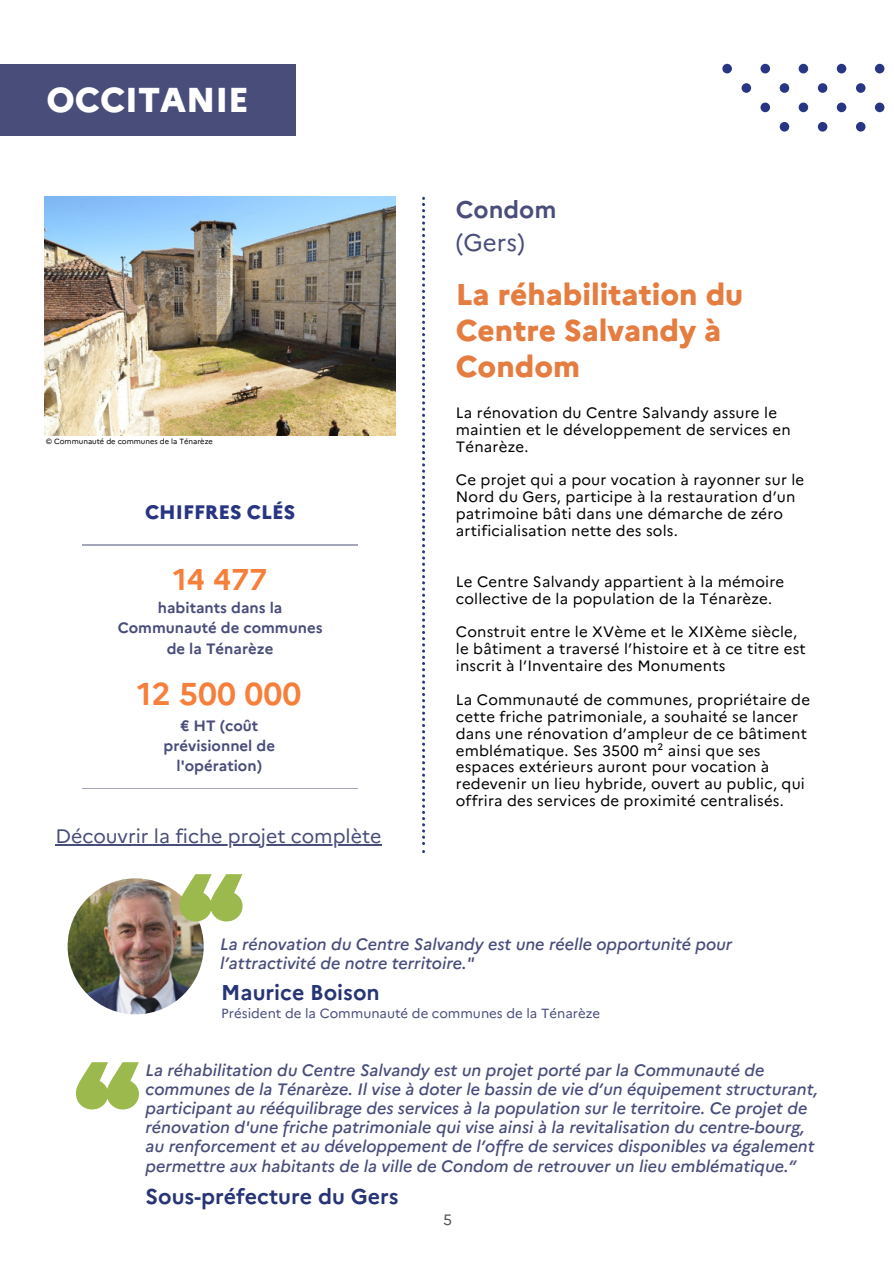
<style>
.page{position:relative;width:894px;height:1264px;background:#fff}
.page>*{position:absolute;margin:0;border:0;box-sizing:border-box;transform-origin:0 0}
.t1{font:800 34.5px "Marianne";color:#fff}
.t2{font:700 31.5px "Marianne";color:#f57f3b}
.t3{font:800 30px/36px "Marianne";color:#e57d40}
.t4{font:700 30px "Marianne";color:#f57f3b}
.t5{font:700 24px/32.7px "Marianne";color:#494d7a}
.t6{font:700 21.45px "Marianne";color:#273475}
.t7{font:19.5px "Marianne";color:#494d7a}
.t8{font:800 19.5px "Marianne";color:#283583}
.t9{font:italic 500 16.5px/19.2px "Marianne";color:#494d7a}
.t10{font:15px/16.8px "Marianne";letter-spacing:.015em;color:#000}
.t11{font:700 15px/20.2px "Marianne";color:#494d7a;text-align:center}
.t12{font:15px "Marianne";color:#575756}
.t13{font:13.2px "Marianne";color:#494d7a}
.t14{font:7.5px "Marianne";color:#000}
.s1{font-weight:400}
</style>
<div class="page">
<div style="left:0;top:64px;width:295px;height:71px;background:#494d7a"></div>
<svg style="left:422px;top:197px;width:3px;height:656px"></svg>
<div style="left:722px;top:64px;width:9px;height:9px;background:#283583;border-radius:50%"></div>
<div style="left:760px;top:64px;width:9px;height:9px;background:#283583;border-radius:50%"></div>
<div style="left:798px;top:64px;width:10px;height:9px;background:#283583;border-radius:50%"></div>
<div style="left:836px;top:64px;width:10px;height:9px;background:#283583;border-radius:50%"></div>
<div style="left:874px;top:64px;width:10px;height:9px;background:#283583;border-radius:50%"></div>
<div style="left:741px;top:83px;width:9px;height:10px;background:#283583;border-radius:50%"></div>
<div style="left:779px;top:83px;width:10px;height:10px;background:#283583;border-radius:50%"></div>
<svg style="left:817px;top:83px;width:10px;height:10px"></svg>
<svg style="left:855px;top:83px;width:10px;height:10px"></svg>
<div style="left:760px;top:103px;width:9px;height:9px;background:#283583;border-radius:50%"></div>
<div style="left:798px;top:103px;width:10px;height:9px;background:#283583;border-radius:50%"></div>
<div style="left:836px;top:103px;width:10px;height:9px;background:#283583;border-radius:50%"></div>
<div style="left:874px;top:103px;width:10px;height:9px;background:#283583;border-radius:50%"></div>
<div style="left:779px;top:122px;width:10px;height:10px;background:#283583;border-radius:50%"></div>
<svg style="left:817px;top:122px;width:10px;height:10px"></svg>
<svg style="left:855px;top:122px;width:10px;height:10px"></svg>
<img style="left:44px;top:197px;width:351px;height:238px">
<img style="left:68px;top:878px;width:136px;height:136px;border-radius:50%">
<svg style="left:179px;top:874px;width:63px;height:47px"></svg>
<hr style="left:83px;top:545px;width:58px;height:1px;background:#a4a6bc">
<hr style="left:141px;top:545px;width:216px;height:1px;background:#a4a6bc">
<hr style="left:83px;top:788px;width:58px;height:1px;background:#a4a6bc">
<hr style="left:141px;top:788px;width:216px;height:1px;background:#a4a6bc">
<svg style="left:76px;top:1062px;width:63px;height:47px"></svg>
<hr style="left:55px;top:844px;width:326px;height:1px;background:#494d7a">
<p class="t1" style="left:47px;top:79px;width:204px">OCCITANIE</p>
<p class="t14" style="left:46px;top:436px;width:168px">© Communauté de communes de la Ténarèze</p>
<p class="t8" style="left:145px;top:500px;width:151px">CHIFFRES CLÉS</p>
<p class="t4" style="left:173px;top:561px;width:96px">14 477</p>
<p class="t11" style="left:118px;top:597px;width:206px">habitants dans la<br>Communauté de communes de la Ténarèze</p>
<p class="t2" style="left:137px;top:674px;width:166px">12 500 000</p>
<p class="t11" style="left:163px;top:715px;width:113px">€ HT (coût prévisionnel de l'opération)</p>
<p class="t7" style="left:55px;top:824px;width:327px">Découvrir la fiche projet complète</p>
<p class="t5" style="left:455px;top:193px;width:102px">Condom <span class="s1">(Gers)</span></p>
<p class="t3" style="left:455px;top:277px;width:289px">La réhabilitation du<br>Centre Salvandy à<br>Condom</p>
<p class="t10" style="left:455px;top:404px;width:336px">La rénovation du Centre Salvandy assure le maintien et le développement de services en<br>Ténarèze.</p>
<h5 class="t10" style="left:455px;top:471px;width:350px">Ce projet qui a pour vocation à rayonner sur le Nord du Gers, participe à la restauration d’un patrimoine bâti dans une démarche de zéro artificialisation nette des sols.</h5>
<h3 class="t10" style="left:455px;top:573px;width:330px">Le Centre Salvandy appartient à la mémoire collective de la population de la Ténarèze.</h3>
<p class="t10" style="left:455px;top:623px;width:351px">Construit entre le XVème et le XIXème siècle, le bâtiment a traversé l’histoire et à ce titre est inscrit à l’Inventaire des Monuments</p>
<h2 class="t10" style="left:455px;top:691px;width:355px">La Communauté de communes, propriétaire de cette friche patrimoniale, a souhaité se lancer dans une rénovation d’ampleur de ce bâtiment emblématique. Ses 3500 m² ainsi que ses espaces extérieurs auront pour vocation à redevenir un lieu hybride, ouvert au public, qui offrira des services de proximité centralisés.</h2>
<h4 class="t9" style="left:220px;top:933px;width:513px">La rénovation du Centre Salvandy est une réelle opportunité pour l’attractivité de notre territoire."</h4>
<h3 class="t6" style="left:221px;top:979px;width:160px">Maurice Boison</h3>
<p class="t13" style="left:221px;top:1004px;width:380px">Président de la Communauté de communes de la Ténarèze</p>
<p class="t9" style="left:145px;top:1059px;width:673px">La réhabilitation du Centre Salvandy est un projet porté par la Communauté de communes de la Ténarèze. Il vise à doter le bassin de vie d’un équipement structurant, participant au rééquilibrage des services à la population sur le territoire. Ce projet de rénovation d'une friche patrimoniale qui vise ainsi à la revitalisation du centre-bourg, au renforcement et au développement de l’offre de services disponibles va également permettre aux habitants de la ville de Condom de retrouver un lieu emblématique.”</p>
<h6 class="t6" style="left:145px;top:1183px;width:254px">Sous-préfecture du Gers</h6>
<h6 class="t12" style="left:443px;top:1210px;width:10px">5</h6>
</div>
